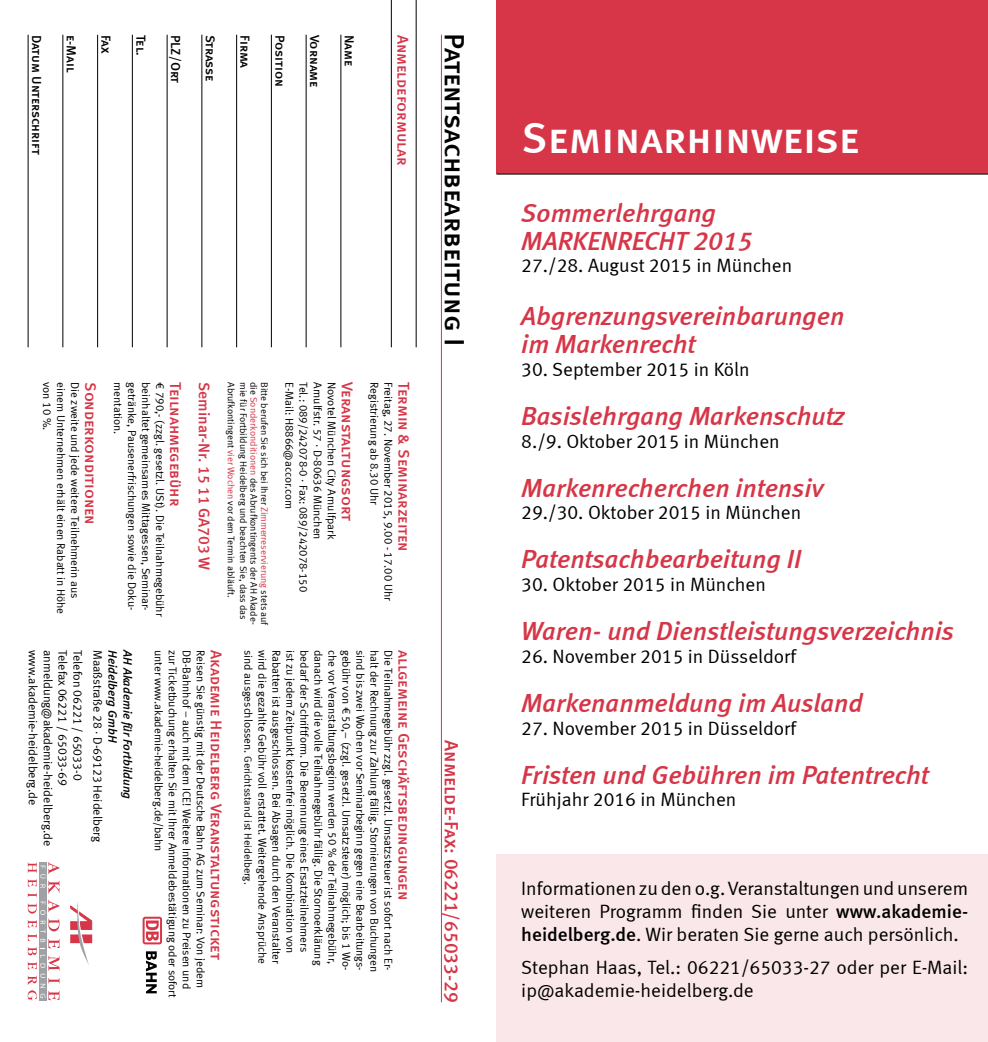
<style>
.page{position:relative;width:988px;height:1042px;background:#fff}
.page>*{position:absolute;margin:0;border:0;box-sizing:border-box;transform-origin:0 0}
.t1{font:43.75px "Meta Medium LF Caps";letter-spacing:-.005em;color:#fff}
.t2{font:28px "Meta Medium LF Caps";letter-spacing:-.01em;color:#000}
.t3{font:italic 26.25px/28px "Meta Medium LF";color:#d63647}
.t4{font:19.25px/22.8px "Meta Normal LF";color:#000;text-align:justify}
.t5{font:19.25px "Meta Medium LF Caps";color:#d63647}
.t6{font:15.75px "Meta Medium LF Caps";letter-spacing:-.005em;color:#d63647}
.t7{font:15.75px "Meta Medium LF";color:#d63647}
.t8{font:13.12px "Meta Medium LF Caps";letter-spacing:-.005em;color:#000}
.t9{font:12.25px "Meta Normal LF";color:#000}
.t10{font:italic 12.25px "Meta Medium LF";color:#000}
.t11{font:11.38px "Meta Normal LF";color:#000}
.t12{font:10.5px "Meta Normal LF";color:#000}
.t13{font:9.62px "Meta Normal LF";color:#000}
.s1{color:#d63647}
.s2{font-size:11.38px}
.s3{font-family:"Meta Medium LF"}
</style>
<div class="page">
<div style="left:496px;top:0;width:491px;height:174px;background:#d63647"></div>
<hr style="left:28px;top:35px;width:1px;height:312px;background:#000">
<hr style="left:441px;top:35px;width:1px;height:967px;background:#d63647">
<hr style="left:415px;top:0;width:1px;height:347px;background:#000">
<hr style="left:391px;top:0;width:1px;height:347px;background:#000">
<hr style="left:340px;top:35px;width:1px;height:312px;background:#000">
<hr style="left:305px;top:35px;width:1px;height:312px;background:#000">
<hr style="left:271px;top:35px;width:1px;height:312px;background:#000">
<hr style="left:236px;top:35px;width:1px;height:312px;background:#000">
<hr style="left:201px;top:35px;width:1px;height:312px;background:#000">
<hr style="left:167px;top:35px;width:1px;height:312px;background:#000">
<hr style="left:132px;top:35px;width:1px;height:312px;background:#000">
<hr style="left:97px;top:35px;width:1px;height:312px;background:#000">
<hr style="left:62px;top:35px;width:1px;height:312px;background:#000">
<hr style="left:496px;top:174px;width:491px;height:1px;background:#000">
<div style="left:496px;top:854px;width:491px;height:188px;background:#fae7e9"></div>
<svg style="left:71px;top:902px;width:21px;height:63px"></svg>
<svg style="left:28px;top:862px;width:32px;height:139px"></svg>
<svg style="left:143px;top:916px;width:19px;height:28px"></svg>
<div style="left:144px;top:918px;width:16px;height:24px;background:#fff"></div>
<svg style="left:146px;top:920px;width:13px;height:21px"></svg>
<svg style="left:146px;top:951px;width:11px;height:42px"></svg>
<p class="t8" style="left:44px;top:35px;width:121px;rotate:90deg">Datum Unterschrift</p>
<p class="t8" style="left:79px;top:35px;width:39px;rotate:90deg">e-Mail</p>
<p class="t8" style="left:114px;top:35px;width:20px;rotate:90deg">Fax</p>
<p class="t8" style="left:148px;top:35px;width:22px;rotate:90deg">Tel.</p>
<p class="t8" style="left:183px;top:35px;width:50px;rotate:90deg">PLZ/Ort</p>
<p class="t8" style="left:218px;top:35px;width:48px;rotate:90deg">Strasse</p>
<p class="t8" style="left:253px;top:35px;width:35px;rotate:90deg">Firma</p>
<p class="t8" style="left:287px;top:35px;width:54px;rotate:90deg">Position</p>
<p class="t8" style="left:322px;top:35px;width:54px;rotate:90deg">Vorname</p>
<p class="t8" style="left:357px;top:35px;width:33px;rotate:90deg">Name</p>
<h3 class="t6" style="left:412px;top:35px;width:132px;rotate:90deg">Anmeldeformular</h3>
<p class="t11" style="left:54px;top:382px;width:50px;rotate:90deg">von 10 %.</p>
<p class="t11" style="left:68px;top:382px;width:234px;rotate:90deg">einem Unternehmen erhält einen Rabatt in Höhe</p>
<p class="t11" style="left:82px;top:382px;width:218px;rotate:90deg">Die zweite und jede weitere Teilnehmerin aus</p>
<h3 class="t6" style="left:100px;top:382px;width:144px;rotate:90deg">Sonderkonditionen</h3>
<p class="t11" style="left:124px;top:382px;width:54px;rotate:90deg">mentation.</p>
<p class="t11" style="left:138px;top:382px;width:230px;rotate:90deg">getränke, Pausenerfrischungen sowie die Doku-</p>
<p class="t11" style="left:152px;top:382px;width:230px;rotate:90deg">beinhaltet gemeinsames Mittagessen, Seminar-</p>
<p class="t11" style="left:166px;top:382px;width:236px;rotate:90deg">€ 790,- (zzgl. gesetzl. USt). Die Teilnahmegebühr</p>
<h3 class="t6" style="left:185px;top:382px;width:126px;rotate:90deg">Teilnahmegebühr</h3>
<h3 class="t7" style="left:213px;top:382px;width:190px;rotate:90deg">Seminar-Nr. 15 11 GA703 W</h3>
<p class="t13" style="left:270px;top:382px;width:245px;rotate:90deg">Bitte berufen Sie sich bei Ihrer <span class="s1">Zimmerreservierung</span> stets auf</p>
<p class="t11" style="left:296px;top:382px;width:129px;rotate:90deg">E-Mail: H8866@accor.com</p>
<p class="t11" style="left:310px;top:382px;width:211px;rotate:90deg">Tel.: 089/242078-0 · Fax: 089/242078-150</p>
<p class="t11" style="left:324px;top:382px;width:159px;rotate:90deg">Arnulfstr. 57 · D-80636 München</p>
<p class="t11" style="left:338px;top:382px;width:159px;rotate:90deg">Novotel München City Arnulfpark</p>
<h3 class="t6" style="left:356px;top:382px;width:140px;rotate:90deg">Veranstaltungsort</h3>
<p class="t11" style="left:381px;top:382px;width:124px;rotate:90deg">Registrierung ab 8.30 Uhr</p>
<p class="t11" style="left:395px;top:382px;width:220px;rotate:90deg">Freitag, 27. November 2015, 9.00 - 17.00 Uhr</p>
<h3 class="t6" style="left:413px;top:382px;width:171px;rotate:90deg">Termin &amp; Seminarzeiten</h3>
<p class="t13" style="left:237px;top:382px;width:217px;rotate:90deg">Abrufkontingent <span class="s1">vier Wochen</span> vor dem Termin abläuft.</p>
<p class="t13" style="left:249px;top:382px;width:239px;rotate:90deg">mie für Fortbildung Heidelberg und beachten Sie, dass das</p>
<p class="t13" style="left:259px;top:382px;width:244px;rotate:90deg">die <span class="s1">Sonderkonditionen</span> des Abrufkontingents der AH Akade-</p>
<p class="t9" style="left:105px;top:650px;width:193px;rotate:90deg">Maaßstraße 28 <span class="s2">·</span> D-69123 Heidelberg</p>
<p class="t10" style="left:120px;top:650px;width:94px;rotate:90deg">Heidelberg GmbH</p>
<p class="t10" style="left:135px;top:650px;width:151px;rotate:90deg">AH Akademie für Fortbildung</p>
<p class="t9" style="left:40px;top:650px;width:156px;rotate:90deg">www.akademie-heidelberg.de</p>
<p class="t9" style="left:55px;top:650px;width:198px;rotate:90deg">anmeldung@akademie-heidelberg.de</p>
<p class="t9" style="left:70px;top:650px;width:137px;rotate:90deg">Telefax 06221 / 65033-69</p>
<p class="t9" style="left:85px;top:650px;width:132px;rotate:90deg">Telefon 06221 / 65033-0</p>
<p class="t11" style="left:165px;top:650px;width:203px;rotate:90deg">unter www.akademie-heidelberg.de/bahn</p>
<p class="t11" style="left:179px;top:650px;width:349px;rotate:90deg">zur Ticketbuchung erhalten Sie mit Ihrer Anmeldebestätigung oder sofort</p>
<p class="t11" style="left:193px;top:650px;width:340px;rotate:90deg">DB-Bahnhof − auch mit dem ICE! Weitere Informationen zu Preisen und</p>
<p class="t11" style="left:207px;top:650px;width:339px;rotate:90deg">Reisen Sie günstig mit der Deutsche Bahn AG zum Seminar: Von jedem</p>
<h3 class="t6" style="left:225px;top:650px;width:311px;rotate:90deg">Akademie Heidelberg Veranstaltungsticket</h3>
<p class="t11" style="left:395px;top:650px;width:322px;rotate:90deg">Die Teilnahmegebühr zzgl. gesetzl. Umsatzsteuer ist sofort nach Er-</p>
<h3 class="t6" style="left:413px;top:650px;width:252px;rotate:90deg">allgemeine Geschäftsbedingungen</h3>
<p class="t12" style="left:254px;top:650px;width:236px;rotate:90deg"><span class="s2">sind ausgeschlossen.</span> Gerichtsstand ist Heidelberg.</p>
<p class="t11" style="left:269px;top:650px;width:315px;rotate:90deg">wird die gezahlte Gebühr voll erstattet. Weitergehende Ansprüche</p>
<p class="t11" style="left:283px;top:650px;width:315px;rotate:90deg">Rabatten ist ausgeschlossen. Bei Absagen durch den Veranstalter</p>
<p class="t11" style="left:297px;top:650px;width:304px;rotate:90deg">ist zu jedem Zeitpunkt kostenfrei möglich. Die Kombination von</p>
<p class="t11" style="left:311px;top:650px;width:304px;rotate:90deg">bedarf der Schriftform. Die Benennung eines Ersatzteilnehmers</p>
<p class="t11" style="left:325px;top:650px;width:317px;rotate:90deg">danach wird die volle Teilnahmegebühr fällig. Die Stornoerklärung</p>
<p class="t11" style="left:339px;top:650px;width:316px;rotate:90deg">che vor Veranstaltungsbeginn werden 50 % der Teilnahmegebühr,</p>
<p class="t11" style="left:353px;top:650px;width:322px;rotate:90deg">gebühr von € 50,– (zzgl. gesetzl. Umsatzsteuer) möglich; bis 1 Wo-</p>
<p class="t11" style="left:367px;top:650px;width:322px;rotate:90deg">sind bis zwei Wochen vor Seminarbeginn gegen eine Bearbeitungs-</p>
<p class="t11" style="left:381px;top:650px;width:324px;rotate:90deg">halt der Rechnung zur Zahlung fällig. Stornierungen von Buchungen</p>
<h2 class="t2" style="left:471px;top:33px;width:315px;rotate:90deg">Patentsachbearbeitung I</h2>
<h3 class="t5" style="left:462px;top:740px;width:264px;rotate:90deg">Anmelde-Fax: 06221/65033-29</h3>
<h1 class="t1" style="left:521px;top:112px;width:339px">Seminarhinweise</h1>
<h3 class="t3" style="left:521px;top:198px;width:232px">Sommerlehrgang<br>MARKENRECHT 2015</h3>
<h3 class="t4" style="left:521px;top:254px;width:272px">27./28. August 2015 in München</h3>
<h3 class="t3" style="left:521px;top:301px;width:324px">Abgrenzungsvereinbarungen im Markenrecht</h3>
<h3 class="t4" style="left:521px;top:357px;width:230px">30. September 2015 in Köln</h3>
<h3 class="t3" style="left:521px;top:401px;width:325px">Basislehrgang Markenschutz</h3>
<h3 class="t4" style="left:521px;top:429px;width:260px">8./9. Oktober 2015 in München</h3>
<h3 class="t3" style="left:521px;top:473px;width:303px">Markenrecherchen intensiv</h3>
<h3 class="t4" style="left:521px;top:501px;width:281px">29./30. Oktober 2015 in München</h3>
<h3 class="t3" style="left:521px;top:545px;width:281px">Patentsachbearbeitung II</h3>
<h3 class="t4" style="left:521px;top:573px;width:246px">30. Oktober 2015 in München</h3>
<h3 class="t3" style="left:521px;top:616px;width:434px">Waren- und Dienstleistungsverzeichnis</h3>
<h3 class="t4" style="left:521px;top:644px;width:276px">26. November 2015 in Düsseldorf</h3>
<h3 class="t3" style="left:521px;top:688px;width:343px">Markenanmeldung im Ausland</h3>
<h3 class="t4" style="left:521px;top:716px;width:276px">27. November 2015 in Düsseldorf</h3>
<h3 class="t3" style="left:521px;top:760px;width:409px">Fristen und Gebühren im Patentrecht</h3>
<h3 class="t4" style="left:521px;top:788px;width:216px">Frühjahr 2016 in München</h3>
<h3 class="t4" style="left:521px;top:877px;width:448px">Informationen zu den o.g. Veranstaltungen und unserem weiteren Programm finden Sie unter <span class="s3">www.akademie&shy;heidelberg.de</span>. Wir beraten Sie gerne auch persönlich.</h3>
<h3 class="t4" style="left:521px;top:956px;width:448px">Stephan Haas, Tel.: 06221/65033-27 oder per E-Mail: ip@akademie-heidelberg.de</h3>
</div>
